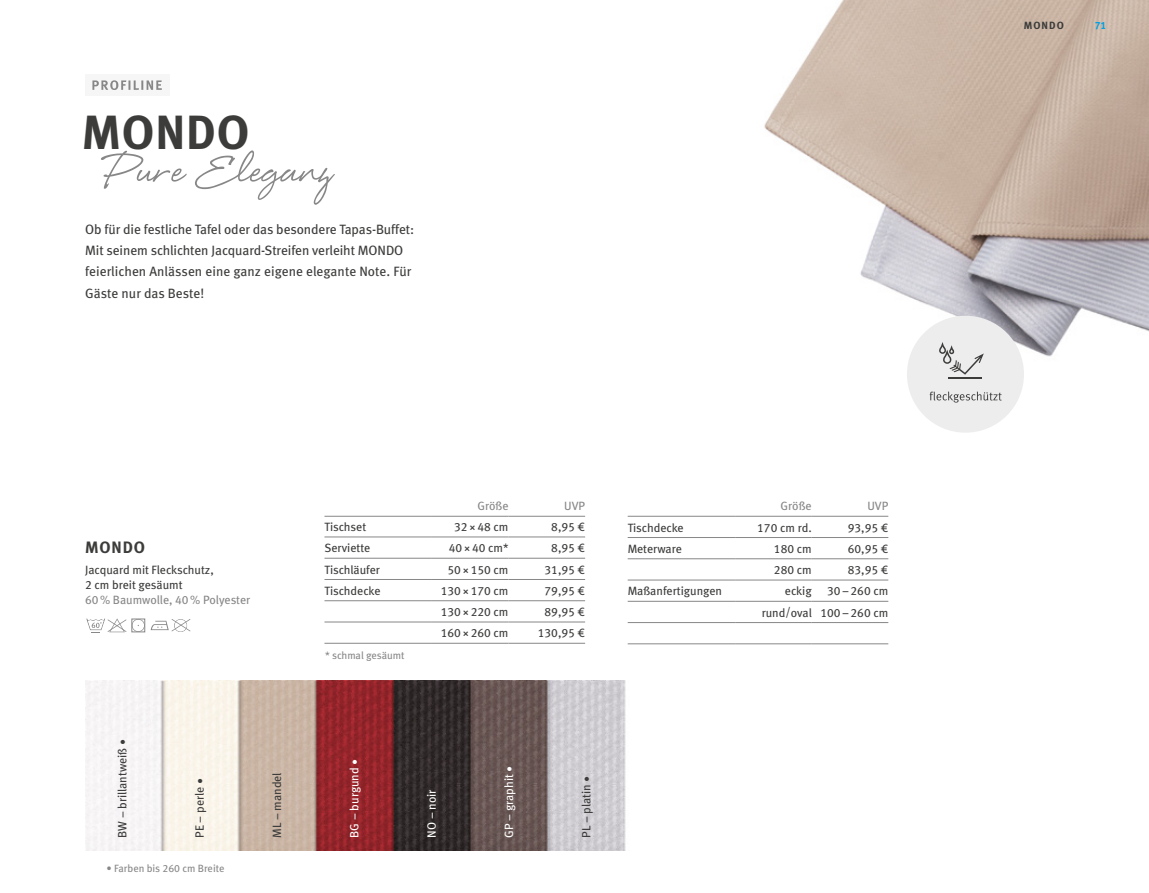
<style>
.page{position:relative;width:1149px;height:893px;background:#fff}
.page>*{position:absolute;margin:0;border:0;box-sizing:border-box;transform-origin:0 0}
.t1{font:72px "Eye Catching";color:#878787}
.t2{font:48px "Meta Bold LF";letter-spacing:.02em;color:#3c3c3b}
.t3{font:16.5px "Meta Bold LF";letter-spacing:.055em;color:#3c3c3b}
.t4{font:13.5px/21.3px "Meta Book LF";letter-spacing:-.005em;color:#3c3c3b}
.t5{font:12px/15px "Meta Book LF";color:#3c3c3b}
.t6{font:12px "Meta Book LF";color:#878787}
.t7{font:12px "Meta Book LF";color:#fff}
.t8{font:10.5px "Meta Book LF";color:#878787}
.t9{font:10.5px "Meta Bold LF";letter-spacing:.1em;color:#3c3c3b}
.t10{font:10.5px "Meta Bold LF";color:#009fe3}
</style>
<div class="page">
<img style="left:85px;top:680px;width:541px;height:170px">
<img style="left:764px;top:0;width:384px;height:427px">
<svg style="left:86px;top:618px;width:40px;height:15px"></svg>
<svg style="left:131px;top:618px;width:15px;height:15px"></svg>
<div style="left:131px;top:619px;width:14px;height:13px;border:1px solid #878787"></div>
<svg style="left:132px;top:619px;width:13px;height:13px"></svg>
<svg style="left:151px;top:619px;width:39px;height:13px"></svg>
<div style="left:906px;top:316px;width:117px;height:117px;background:#ededed;border-radius:50%"></div>
<svg style="left:929px;top:392px;width:72px;height:11px"></svg>
<svg style="left:939px;top:342px;width:44px;height:33px"></svg>
<hr style="left:947px;top:377px;width:34px;height:2px;background:#3c3c3b">
<div style="left:85px;top:74px;width:84px;height:22px;background:#f6f6f6"></div>
<svg style="left:92px;top:80px;width:70px;height:10px"></svg>
<hr style="left:324px;top:516px;width:108px;height:1px;background:#878787">
<hr style="left:432px;top:516px;width:76px;height:1px;background:#878787">
<hr style="left:508px;top:516px;width:77px;height:1px;background:#878787">
<hr style="left:324px;top:537px;width:108px;height:1px;background:#878787">
<hr style="left:432px;top:537px;width:76px;height:1px;background:#878787">
<hr style="left:508px;top:537px;width:77px;height:1px;background:#878787">
<hr style="left:324px;top:558px;width:108px;height:1px;background:#878787">
<hr style="left:432px;top:558px;width:76px;height:1px;background:#878787">
<hr style="left:508px;top:558px;width:77px;height:1px;background:#878787">
<hr style="left:324px;top:579px;width:108px;height:1px;background:#878787">
<hr style="left:432px;top:579px;width:76px;height:1px;background:#878787">
<hr style="left:508px;top:579px;width:77px;height:1px;background:#878787">
<hr style="left:324px;top:600px;width:108px;height:1px;background:#878787">
<hr style="left:432px;top:600px;width:76px;height:1px;background:#878787">
<hr style="left:508px;top:600px;width:77px;height:1px;background:#878787">
<hr style="left:324px;top:622px;width:108px;height:1px;background:#878787">
<hr style="left:432px;top:622px;width:76px;height:1px;background:#878787">
<hr style="left:508px;top:622px;width:77px;height:1px;background:#878787">
<hr style="left:324px;top:643px;width:108px;height:1px;background:#878787">
<hr style="left:432px;top:643px;width:76px;height:1px;background:#878787">
<hr style="left:508px;top:643px;width:77px;height:1px;background:#878787">
<hr style="left:627px;top:516px;width:108px;height:1px;background:#878787">
<hr style="left:735px;top:516px;width:76px;height:1px;background:#878787">
<hr style="left:811px;top:516px;width:77px;height:1px;background:#878787">
<hr style="left:627px;top:537px;width:108px;height:1px;background:#878787">
<hr style="left:735px;top:537px;width:76px;height:1px;background:#878787">
<hr style="left:811px;top:537px;width:77px;height:1px;background:#878787">
<hr style="left:627px;top:558px;width:108px;height:1px;background:#878787">
<hr style="left:735px;top:558px;width:76px;height:1px;background:#878787">
<hr style="left:811px;top:558px;width:77px;height:1px;background:#878787">
<hr style="left:627px;top:580px;width:108px;height:1px;background:#878787">
<hr style="left:627px;top:601px;width:108px;height:1px;background:#878787">
<hr style="left:627px;top:622px;width:108px;height:1px;background:#878787">
<hr style="left:627px;top:644px;width:108px;height:1px;background:#878787">
<hr style="left:735px;top:580px;width:76px;height:1px;background:#878787">
<hr style="left:811px;top:580px;width:77px;height:1px;background:#878787">
<hr style="left:735px;top:601px;width:76px;height:1px;background:#878787">
<hr style="left:811px;top:601px;width:77px;height:1px;background:#878787">
<hr style="left:735px;top:622px;width:76px;height:1px;background:#878787">
<hr style="left:811px;top:622px;width:77px;height:1px;background:#878787">
<hr style="left:735px;top:644px;width:76px;height:1px;background:#878787">
<hr style="left:811px;top:644px;width:77px;height:1px;background:#878787">
<h2 class="t2" style="left:82px;top:104px;width:169px">MONDO</h2>
<h1 class="t1" style="left:103px;top:141px;width:230px">Pure Eleganz</h1>
<p class="t4" style="left:85px;top:218px;width:330px">Ob für die festliche Tafel oder das besondere Tapas-Buffet:<br>Mit seinem schlichten Jacquard-Streifen verleiht MONDO feierlichen Anlässen eine ganz eigene elegante Note. Für Gäste nur das Beste!</p>
<h3 class="t3" style="left:85px;top:537px;width:61px">MONDO</h3>
<p class="t5" style="left:85px;top:562px;width:130px">Jacquard mit Fleckschutz,<br>2 cm breit gesäumt</p>
<p class="t6" style="left:85px;top:593px;width:167px">60% Baumwolle, 40% Polyester</p>
<p class="t5" style="left:115px;top:838px;width:100px;rotate:-90deg">BW – brillantweiß •</p>
<p class="t5" style="left:192px;top:838px;width:61px;rotate:-90deg">PE – perle •</p>
<p class="t5" style="left:269px;top:838px;width:67px;rotate:-90deg">ML – mandel</p>
<p class="t8" style="left:106px;top:862px;width:119px">• Farben bis 260 cm Breite</p>
<p class="t6" style="left:477px;top:499px;width:33px">Größe</p>
<p class="t6" style="left:564px;top:499px;width:22px">UVP</p>
<p class="t5" style="left:324px;top:519px;width:43px">Tischset</p>
<p class="t5" style="left:454px;top:519px;width:56px">32×48 cm</p>
<p class="t5" style="left:551px;top:519px;width:35px">8,95 €</p>
<p class="t5" style="left:324px;top:540px;width:47px">Serviette</p>
<p class="t5" style="left:448px;top:540px;width:61px">40×40 cm*</p>
<p class="t5" style="left:551px;top:540px;width:35px">8,95 €</p>
<p class="t5" style="left:324px;top:562px;width:57px">Tischläufer</p>
<p class="t5" style="left:447px;top:562px;width:62px">50×150 cm</p>
<p class="t5" style="left:544px;top:562px;width:42px">31,95 €</p>
<p class="t5" style="left:324px;top:583px;width:57px">Tischdecke</p>
<p class="t5" style="left:440px;top:583px;width:69px">130×170 cm</p>
<p class="t5" style="left:544px;top:583px;width:42px">79,95 €</p>
<p class="t5" style="left:440px;top:604px;width:69px">130×220 cm</p>
<p class="t5" style="left:544px;top:604px;width:42px">89,95 €</p>
<p class="t5" style="left:440px;top:625px;width:69px">160×260 cm</p>
<p class="t5" style="left:537px;top:625px;width:49px">130,95 €</p>
<p class="t8" style="left:325px;top:649px;width:81px">* schmal gesäumt</p>
<p class="t6" style="left:780px;top:499px;width:33px">Größe</p>
<p class="t6" style="left:867px;top:499px;width:22px">UVP</p>
<p class="t5" style="left:627px;top:520px;width:57px">Tischdecke</p>
<p class="t5" style="left:757px;top:520px;width:56px">170 cm rd.</p>
<p class="t5" style="left:847px;top:520px;width:42px">93,95 €</p>
<p class="t5" style="left:627px;top:541px;width:56px">Meterware</p>
<p class="t5" style="left:773px;top:541px;width:39px">180 cm</p>
<p class="t5" style="left:847px;top:541px;width:42px">60,95 €</p>
<p class="t5" style="left:773px;top:562px;width:39px">280 cm</p>
<p class="t5" style="left:847px;top:562px;width:42px">83,95 €</p>
<p class="t5" style="left:627px;top:584px;width:96px">Maßanfertigungen</p>
<p class="t5" style="left:784px;top:584px;width:28px">eckig</p>
<p class="t5" style="left:761px;top:580px;width:128px;line-height:21.3px;text-align:right">30–260 cm<br>rund/oval 100–260 cm</p>
<p class="t7" style="left:347px;top:838px;width:81px;rotate:-90deg">BG – burgund •</p>
<p class="t7" style="left:424px;top:838px;width:50px;rotate:-90deg">NO – noir</p>
<p class="t7" style="left:501px;top:838px;width:74px;rotate:-90deg">GP – graphit •</p>
<p class="t5" style="left:578px;top:838px;width:64px;rotate:-90deg">PL – platin •</p>
<p class="t9" style="left:1023px;top:20px;width:42px">MONDO</p>
<p class="t10" style="left:1094px;top:20px;width:13px">71</p>
</div>
